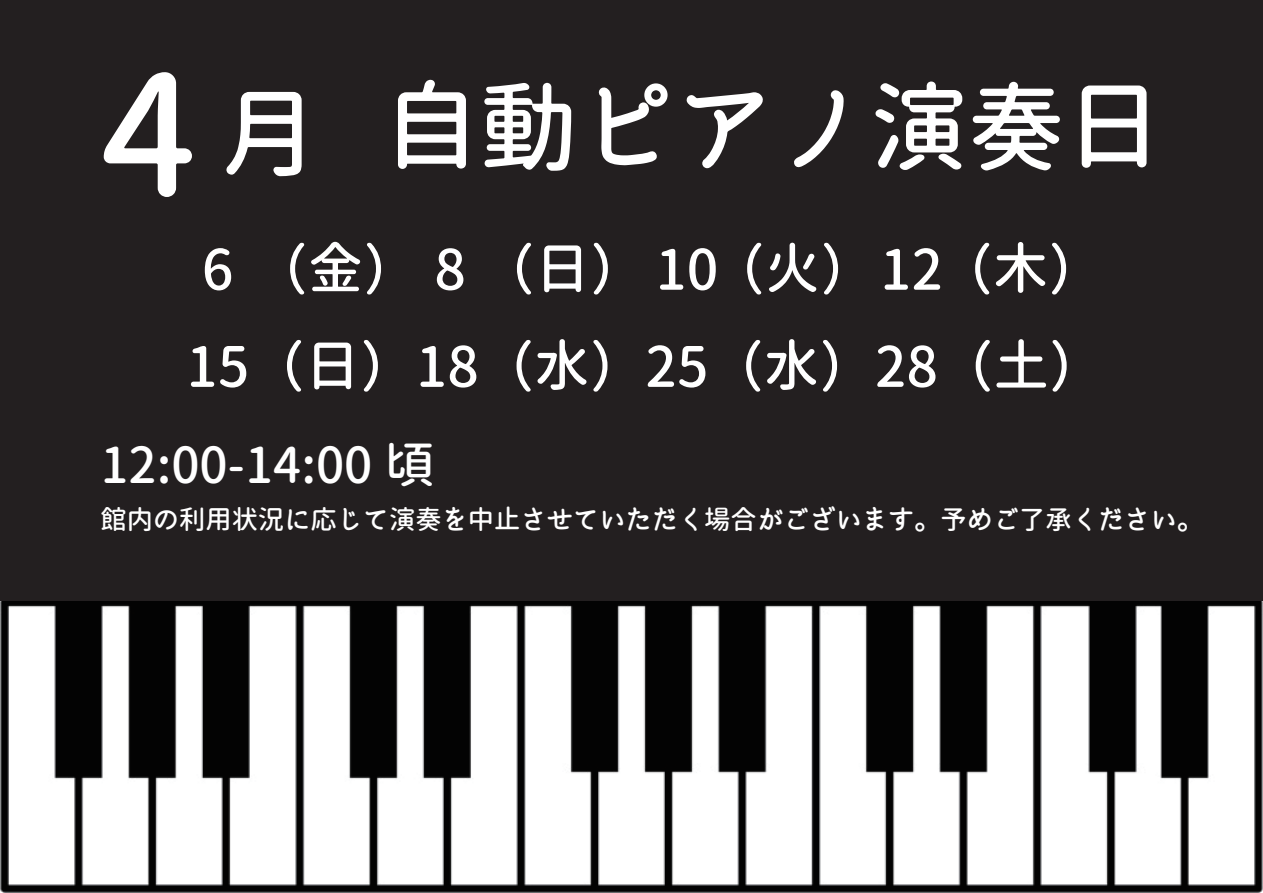
<style>
.page{position:relative;width:1263px;height:893px;background:#fff}
.page>*{position:absolute;margin:0;border:0;box-sizing:border-box;transform-origin:0 0}
.t1{font:500 97.5px "irohamaru";color:#fff}
.t2{font:500 55.5px/97.2px "irohamaru";color:#fff}
.t3{font:500 49.5px "irohamaru";color:#fff}
.t4{font:500 26.25px "irohamaru";color:#fff}
.s1{font-size:169.5px}
</style>
<div class="page">
<img style="left:0;top:600px;width:1263px;height:293px">
<div style="left:0;top:0;width:1263px;height:600px;background:#231f20"></div>
<h1 class="t1" style="left:100px;top:57px;width:1063px"><span class="s1">4</span> 月 自動ピアノ演奏日</h1>
<h2 class="t2" style="left:186px;top:220px;width:920px">6 （金） 8 （日） 10（火） 12（木）<br>15（日）18（水）25（水）28（土）</h2>
<h3 class="t3" style="left:100px;top:429px;width:385px">12:00-14:00 頃　</h3>
<p class="t4" style="left:100px;top:500px;width:1104px">館内の利用状況に応じて演奏を中止させていただく場合がございます。予めご了承ください。</p>
</div>
